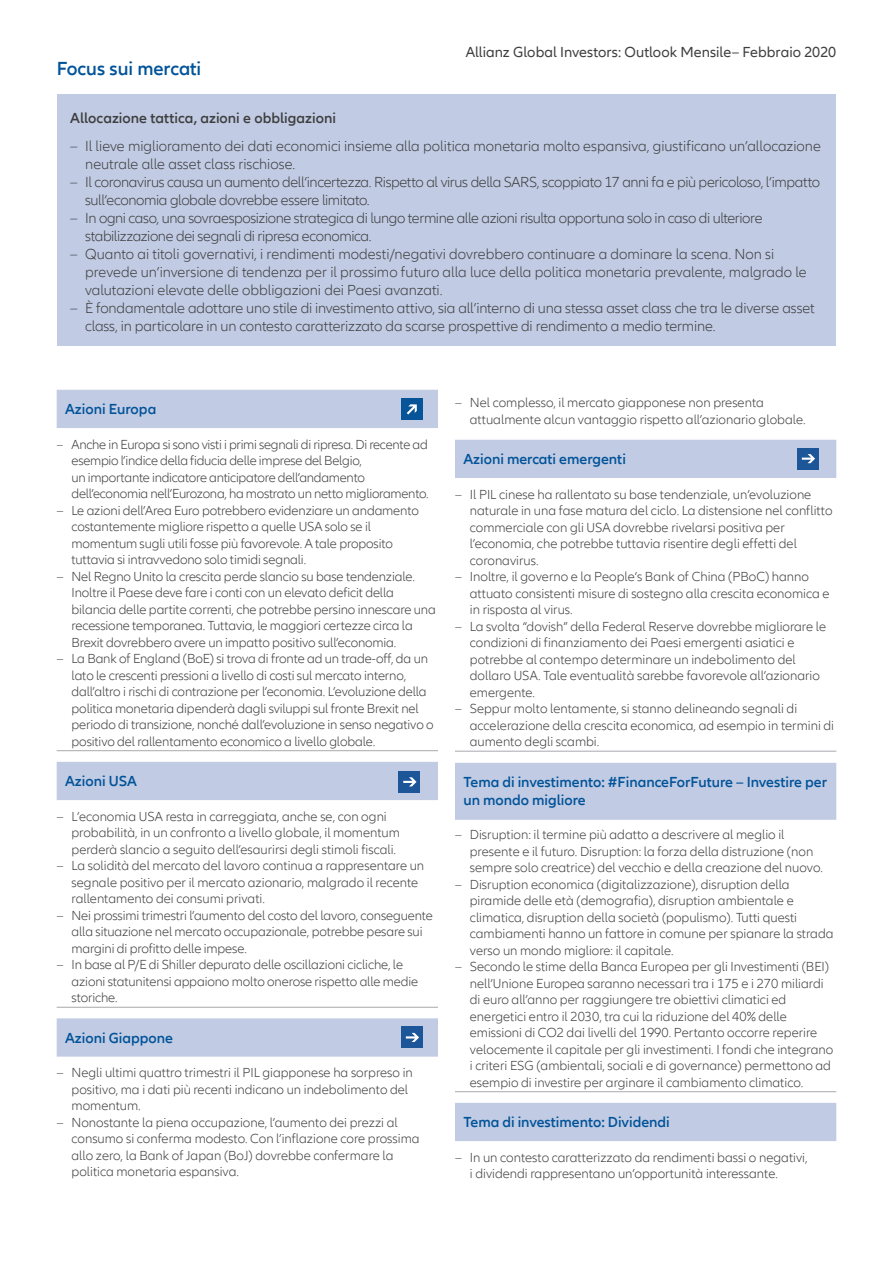
<style>
.page{position:relative;width:893px;height:1263px;background:#fff}
.page>*{position:absolute;margin:0;border:0;box-sizing:border-box;transform-origin:0 0}
.t1{font:600 19.5px "Allianz Neo";letter-spacing:-.005em;color:#015399}
.t2{font:300 15px/18px "Allianz Neo";letter-spacing:-.01em;color:#3e3e3f}
.t3{font:600 15px/18px "Allianz Neo";color:#015399}
.t4{font:15px "Allianz Neo";color:#3e3e3f}
.t5{font:600 15px "Allianz Neo";color:#3e3e3f}
.t6{font:300 13.5px/16.5px "Allianz Neo";color:#3e3e3f}
.t7{font:300 13.5px/16.5px "Allianz Neo";letter-spacing:-.02em;color:#3e3e3f}
.s1{font-size:12.75px}
</style>
<div class="page">
<div style="left:58px;top:94px;width:778px;height:251px;background:#c1cbe3"></div>
<div style="left:57px;top:390px;width:381px;height:38px;background:#c1cbe3"></div>
<hr style="left:57px;top:750px;width:381px;height:1px;background:#a8a9ad">
<div style="left:57px;top:762px;width:381px;height:38px;background:#c1cbe3"></div>
<hr style="left:57px;top:1007px;width:381px;height:1px;background:#a8a9ad">
<div style="left:57px;top:1018px;width:381px;height:39px;background:#c1cbe3"></div>
<div style="left:399px;top:771px;width:21px;height:21px;background:#1c5598"></div>
<svg style="left:403px;top:777px;width:13px;height:9px"></svg>
<div style="left:402px;top:1027px;width:21px;height:21px;background:#1c5598"></div>
<svg style="left:406px;top:1033px;width:13px;height:9px"></svg>
<div style="left:455px;top:440px;width:381px;height:38px;background:#c1cbe3"></div>
<hr style="left:455px;top:751px;width:381px;height:1px;background:#a8a9ad">
<div style="left:455px;top:763px;width:381px;height:57px;background:#c1cbe3"></div>
<hr style="left:455px;top:1091px;width:381px;height:1px;background:#a8a9ad">
<div style="left:455px;top:1103px;width:381px;height:38px;background:#c1cbe3"></div>
<div style="left:402px;top:399px;width:21px;height:21px;background:#075498"></div>
<svg style="left:407px;top:404px;width:10px;height:10px"></svg>
<div style="left:797px;top:448px;width:22px;height:21px;background:#1c5598"></div>
<svg style="left:802px;top:454px;width:13px;height:9px"></svg>
<p class="t4" style="left:466px;top:43px;width:372px">Allianz Global Investors: Outlook Mensile– Febbraio 2020</p>
<h1 class="t1" style="left:57px;top:57px;width:146px">Focus sui mercati</h1>
<p class="t5" style="left:70px;top:109px;width:267px">Allocazione tattica, azioni e obbligazioni</p>
<p class="t2" style="left:85px;top:137px;width:737px;text-indent:-15px">– Il lieve miglioramento dei dati economici insieme alla politica monetaria molto espansiva, giustificano un’allocazione neutrale alle asset class rischiose.</p>
<p class="t2" style="left:85px;top:173px;width:736px;text-indent:-15px">– Il coronavirus causa un aumento dell‘incertezza. Rispetto al virus della SARS, scoppiato 17 anni fa e più pericoloso, l‘impatto sull‘economia globale dovrebbe essere limitato.</p>
<p class="t2" style="left:85px;top:209px;width:679px;text-indent:-15px">– In ogni caso, una sovraesposizione strategica di lungo termine alle azioni risulta opportuna solo in caso di ulteriore stabilizzazione dei segnali di ripresa economica.</p>
<p class="t2" style="left:85px;top:245px;width:723px;text-indent:-15px">– Quanto ai titoli governativi, i rendimenti modesti/negativi dovrebbero continuare a dominare la scena. Non si prevede un’inversione di tendenza per il prossimo futuro alla luce della politica monetaria prevalente, malgrado le valutazioni elevate delle obbligazioni dei Paesi avanzati.</p>
<p class="t2" style="left:85px;top:299px;width:731px;text-indent:-15px">– È fondamentale adottare uno stile di investimento attivo, sia all’interno di una stessa asset class che tra le diverse asset class, in particolare in un contesto caratterizzato da scarse prospettive di rendimento a medio termine.</p>
<p class="t3" style="left:65px;top:401px;width:93px">Azioni Europa</p>
<p class="t7" style="left:72px;top:436px;width:359px;text-indent:-15px"><span class="s1">–</span> Anche in Europa si sono visti i primi segnali di ripresa. Di recente ad esempio l’indice della fiducia delle imprese del Belgio,<br>un importante indicatore anticipatore dell’andamento dell’economia nell’Eurozona, ha mostrato un netto miglioramento.</p>
<p class="t6" style="left:72px;top:502px;width:349px;text-indent:-15px">– Le azioni dell’Area Euro potrebbero evidenziare un andamento costantemente migliore rispetto a quelle USA solo se il momentum sugli utili fosse più favorevole. A tale proposito tuttavia si intravvedono solo timidi segnali.</p>
<p class="t6" style="left:72px;top:568px;width:366px;text-indent:-15px">– Nel Regno Unito la crescita perde slancio su base tendenziale.<br>Inoltre il Paese deve fare i conti con un elevato deficit della bilancia delle partite correnti, che potrebbe persino innescare una recessione temporanea. Tuttavia, le maggiori certezze circa la Brexit dovrebbero avere un impatto positivo sull’economia.</p>
<p class="t6" style="left:72px;top:651px;width:364px;text-indent:-15px">– La Bank of England (BoE) si trova di fronte ad un trade-off, da un lato le crescenti pressioni a livello di costi sul mercato interno, dall’altro i rischi di contrazione per l’economia. L’evoluzione della politica monetaria dipenderà dagli sviluppi sul fronte Brexit nel periodo di transizione, nonché dall’evoluzione in senso negativo o positivo del rallentamento economico a livello globale.</p>
<p class="t3" style="left:65px;top:773px;width:73px">Azioni USA</p>
<p class="t6" style="left:72px;top:808px;width:330px;text-indent:-15px">– L’economia USA resta in carreggiata, anche se, con ogni probabilità, in un confronto a livello globale, il momentum perderà slancio a seguito dell’esaurirsi degli stimoli fiscali.</p>
<p class="t6" style="left:72px;top:858px;width:354px;text-indent:-15px">– La solidità del mercato del lavoro continua a rappresentare un segnale positivo per il mercato azionario, malgrado il recente rallentamento dei consumi privati.</p>
<p class="t6" style="left:72px;top:907px;width:363px;text-indent:-15px">– Nei prossimi trimestri l’aumento del costo del lavoro, conseguente alla situazione nel mercato occupazionale, potrebbe pesare sui margini di profitto delle impese.</p>
<p class="t6" style="left:72px;top:957px;width:348px;text-indent:-15px">– In base al P/E di Shiller depurato delle oscillazioni cicliche, le azioni statunitensi appaiono molto onerose rispetto alle medie storiche.</p>
<p class="t3" style="left:65px;top:1029px;width:109px">Azioni Giappone</p>
<p class="t6" style="left:72px;top:1065px;width:343px;text-indent:-15px">– Negli ultimi quattro trimestri il PIL giapponese ha sorpreso in positivo, ma i dati più recenti indicano un indebolimento del momentum.</p>
<p class="t6" style="left:72px;top:1114px;width:350px;text-indent:-15px">– Nonostante la piena occupazione, l’aumento dei prezzi al consumo si conferma modesto. Con l’inflazione core prossima allo zero, la Bank of Japan (BoJ) dovrebbe confermare la politica monetaria espansiva.</p>
<p class="t6" style="left:470px;top:395px;width:337px;text-indent:-15px">– Nel complesso, il mercato giapponese non presenta attualmente alcun vantaggio rispetto all’azionario globale.</p>
<p class="t3" style="left:463px;top:451px;width:164px">Azioni mercati emergenti</p>
<p class="t6" style="left:470px;top:486px;width:364px;text-indent:-15px">– Il PIL cinese ha rallentato su base tendenziale, un’evoluzione naturale in una fase matura del ciclo. La distensione nel conflitto commerciale con gli USA dovrebbe rivelarsi positiva per l’economia, che potrebbe tuttavia risentire degli effetti del coronavirus.</p>
<p class="t6" style="left:470px;top:569px;width:361px;text-indent:-15px">– Inoltre, il governo e la People’s Bank of China (PBoC) hanno attuato consistenti misure di sostegno alla crescita economica e in risposta al virus.</p>
<p class="t6" style="left:470px;top:618px;width:358px;text-indent:-15px">– La svolta “dovish” della Federal Reserve dovrebbe migliorare le condizioni di finanziamento dei Paesi emergenti asiatici e potrebbe al contempo determinare un indebolimento del dollaro USA. Tale eventualità sarebbe favorevole all’azionario emergente.</p>
<p class="t6" style="left:470px;top:701px;width:366px;text-indent:-15px">– Seppur molto lentamente, si stanno delineando segnali di accelerazione della crescita economica, ad esempio in termini di aumento degli scambi.</p>
<p class="t3" style="left:463px;top:773px;width:365px">Tema di investimento: #FinanceForFuture – Investire per un mondo migliore</p>
<p class="t6" style="left:470px;top:827px;width:355px;text-indent:-15px">– Disruption: il termine più adatto a descrivere al meglio il presente e il futuro. Disruption: la forza della distruzione (non sempre solo creatrice) del vecchio e della creazione del nuovo.</p>
<p class="t6" style="left:470px;top:876px;width:365px;text-indent:-15px">– Disruption economica (digitalizzazione), disruption della piramide delle età (demografia), disruption ambientale e climatica, disruption della società (populismo). Tutti questi cambiamenti hanno un fattore in comune per spianare la strada verso un mondo migliore: il capitale.</p>
<p class="t6" style="left:470px;top:959px;width:365px;text-indent:-15px">– Secondo le stime della Banca Europea per gli Investimenti (BEI) nell’Unione Europea saranno necessari tra i 175 e i 270 miliardi di euro all’anno per raggiungere tre obiettivi climatici ed energetici entro il 2030, tra cui la riduzione del 40% delle emissioni di CO2 dai livelli del 1990. Pertanto occorre reperire velocemente il capitale per gli investimenti. I fondi che integrano i criteri ESG (ambientali, sociali e di governance) permettono ad esempio di investire per arginare il cambiamento climatico.</p>
<p class="t3" style="left:463px;top:1114px;width:208px">Tema di investimento: Dividendi</p>
<p class="t6" style="left:470px;top:1149px;width:339px;text-indent:-15px">– In un contesto caratterizzato da rendimenti bassi o negativi, i dividendi rappresentano un’opportunità interessante.</p>
</div>
